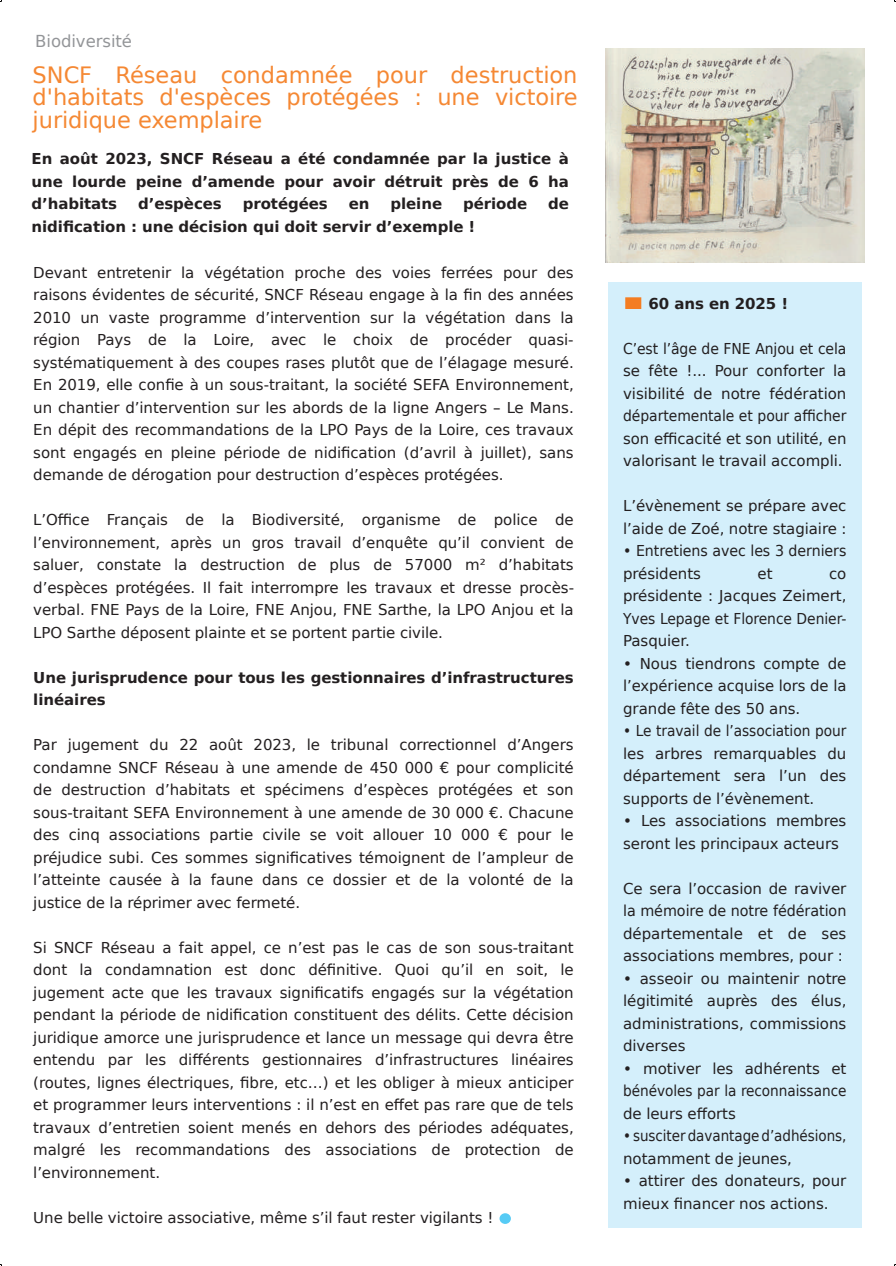
<style>
.page{position:relative;width:896px;height:1266px;background:#fff}
.page>*{position:absolute;margin:0;border:0;box-sizing:border-box;transform-origin:0 0}
.t1{font:22.5px/22.5px "DejaVu Sans";color:#f58833;text-align:justify}
.t2{font:16.5px "DejaVu Sans";letter-spacing:-.005em;color:#939598}
.t3{font:15px/22.5px "DejaVu Sans";letter-spacing:-.005em;color:#231f20;text-align:justify}
.t4{font:700 15px/22.5px "DejaVu Sans";letter-spacing:-.005em;color:#231f20}
.t5{font:15px/22.5px "DejaVu Sans";letter-spacing:-.005em;color:#231f20;text-align:justify;scale:.93 1}
.t6{font:15px/22.5px "DejaVu Sans";letter-spacing:-.005em;color:#231f20;text-align:justify;scale:.92 1}
.t7{font:15px/22.5px "DejaVu Sans";letter-spacing:-.005em;color:#231f20;scale:.9 1}
.t8{font:15px/22.5px "DejaVu Sans";letter-spacing:-.005em;color:#231f20;scale:.95 1}
</style>
<div class="page">
<div style="left:500px;top:1214px;width:10px;height:9px;background:#56cbf5;border-radius:50%"></div>
<div style="left:500px;top:1213px;width:11px;height:11px;border:2px solid #56cbf5;border-radius:50%"></div>
<div style="left:608px;top:282px;width:253px;height:946px;background:#d4effb"></div>
<div style="left:626px;top:298px;width:15px;height:10px;background:#f47d22"></div>
<div style="left:625px;top:297px;width:16px;height:12px;border:2px solid #f47d22"></div>
<img style="left:605px;top:48px;width:259px;height:215px">
<p class="t2" style="left:35px;top:32px;width:98px">Biodiversité</p>
<h1 class="t1" style="left:33px;top:64px;width:546px">SNCF Réseau condamnée pour destruction d'habitats d'espèces protégées : une victoire juridique exemplaire</h1>
<p class="t4" style="left:32px;top:148px;width:539px;text-align:justify">En août 2023, SNCF Réseau a été condamnée par la justice à une lourde peine d’amende pour avoir détruit près de 6 ha d’habitats</p>
<p class="t4" style="left:138px;top:193px;width:85px">d’espèces</p>
<p class="t4" style="left:243px;top:193px;width:86px">protégées</p>
<p class="t4" style="left:349px;top:193px;width:22px">en</p>
<p class="t4" style="left:390px;top:193px;width:53px">pleine</p>
<p class="t4" style="left:463px;top:193px;width:66px">période</p>
<p class="t4" style="left:548px;top:193px;width:22px">de</p>
<p class="t4" style="left:32px;top:215px;width:445px">nidification : une décision qui doit servir d’exemple !</p>
<p class="t3" style="left:33px;top:261px;width:542px">Devant entretenir la végétation proche des voies ferrées pour des raisons évidentes de sécurité, SNCF Réseau engage à la fin des années 2010 un vaste programme d’intervention sur la végétation dans la région Pays de la Loire, avec le choix de procéder quasi&shy;systématiquement à des coupes rases plutôt que de l’élagage mesuré.<br>En 2019, elle confie à un sous-traitant, la société SEFA Environnement, un chantier d’intervention sur les abords de la ligne Angers – Le Mans.<br>En dépit des recommandations de la LPO Pays de la Loire, ces travaux sont engagés en pleine période de nidification (d’avril à juillet), sans demande de dérogation pour destruction d’espèces protégées.</p>
<p class="t3" style="left:33px;top:509px;width:542px">L’Office Français de la Biodiversité, organisme de police de l’environnement, après un gros travail d’enquête qu’il convient de saluer, constate la destruction de plus de 57000 m² d’habitats d’espèces protégées. Il fait interrompre les travaux et dresse procès&shy;verbal. FNE Pays de la Loire, FNE Anjou, FNE Sarthe, la LPO Anjou et la LPO Sarthe déposent plainte et se portent partie civile.</p>
<p class="t4" style="left:33px;top:666px;width:542px">Une jurisprudence pour tous les gestionnaires d’infrastructures linéaires</p>
<p class="t3" style="left:33px;top:734px;width:542px">Par jugement du 22 août 2023, le tribunal correctionnel d’Angers condamne SNCF Réseau à une amende de 450 000 € pour complicité de destruction d’habitats et spécimens d’espèces protégées et son sous-traitant SEFA Environnement à une amende de 30 000 €. Chacune des cinq associations partie civile se voit allouer 10 000 € pour le préjudice subi. Ces sommes significatives témoignent de l’ampleur de l’atteinte causée à la faune dans ce dossier et de la volonté de la justice de la réprimer avec fermeté.</p>
<p class="t3" style="left:33px;top:936px;width:542px">Si SNCF Réseau a fait appel, ce n’est pas le cas de son sous-traitant dont la condamnation est donc définitive. Quoi qu’il en soit, le jugement acte que les travaux significatifs engagés sur la végétation pendant la période de nidification constituent des délits. Cette décision juridique amorce une jurisprudence et lance un message qui devra être entendu par les différents gestionnaires d’infrastructures linéaires (routes, lignes électriques, fibre, etc…) et les obliger à mieux anticiper et programmer leurs interventions : il n’est en effet pas rare que de tels travaux d’entretien soient menés en dehors des périodes adéquates, malgré les recommandations des associations de protection de l’environnement.</p>
<p class="t3" style="left:33px;top:1206px;width:462px">Une belle victoire associative, même s’il faut rester vigilants !</p>
<p class="t4" style="left:649px;top:292px;width:141px">60 ans en 2025 !</p>
<p class="t5" style="left:623px;top:337px;width:242px">C’est l’âge de FNE Anjou et cela se fête !... Pour conforter la visibilité de notre fédération départementale et pour afficher son efficacité et son utilité, en valorisant le travail accompli.</p>
<p class="t3" style="left:623px;top:495px;width:225px">L’évènement se prépare avec l’aide de Zoé, notre stagiaire :</p>
<p class="t8" style="left:623px;top:540px;width:236px">• Entretiens avec les 3 derniers présidents</p>
<p class="t3" style="left:758px;top:562px;width:17px">et</p>
<p class="t3" style="left:623px;top:562px;width:225px;text-indent:206px">co présidente : Jacques Zeimert, Yves Lepage et Florence Denier-Pasquier.</p>
<p class="t3" style="left:623px;top:652px;width:225px">• Nous tiendrons compte de l’expérience acquise lors de la grande fête des 50 ans.</p>
<p class="t6" style="left:623px;top:720px;width:244px">• Le travail de l’association pour les arbres remarquables du département sera l’un des supports de l’évènement.</p>
<p class="t3" style="left:623px;top:810px;width:225px">• Les associations membres seront les principaux acteurs</p>
<p class="t3" style="left:623px;top:877px;width:225px">Ce sera l’occasion de raviver la mémoire de notre fédération départementale et de ses associations membres, pour :</p>
<p class="t3" style="left:623px;top:967px;width:225px">• asseoir ou maintenir notre légitimité auprès des élus, administrations, commissions diverses</p>
<p class="t3" style="left:623px;top:1057px;width:225px">• motiver les adhérents et bénévoles par la reconnaissance de leurs efforts</p>
<p class="t7" style="left:623px;top:1125px;width:250px">• susciter davantage d’adhésions, notamment de jeunes,</p>
<p class="t3" style="left:623px;top:1170px;width:225px">• attirer des donateurs, pour mieux financer nos actions.</p>
</div>
